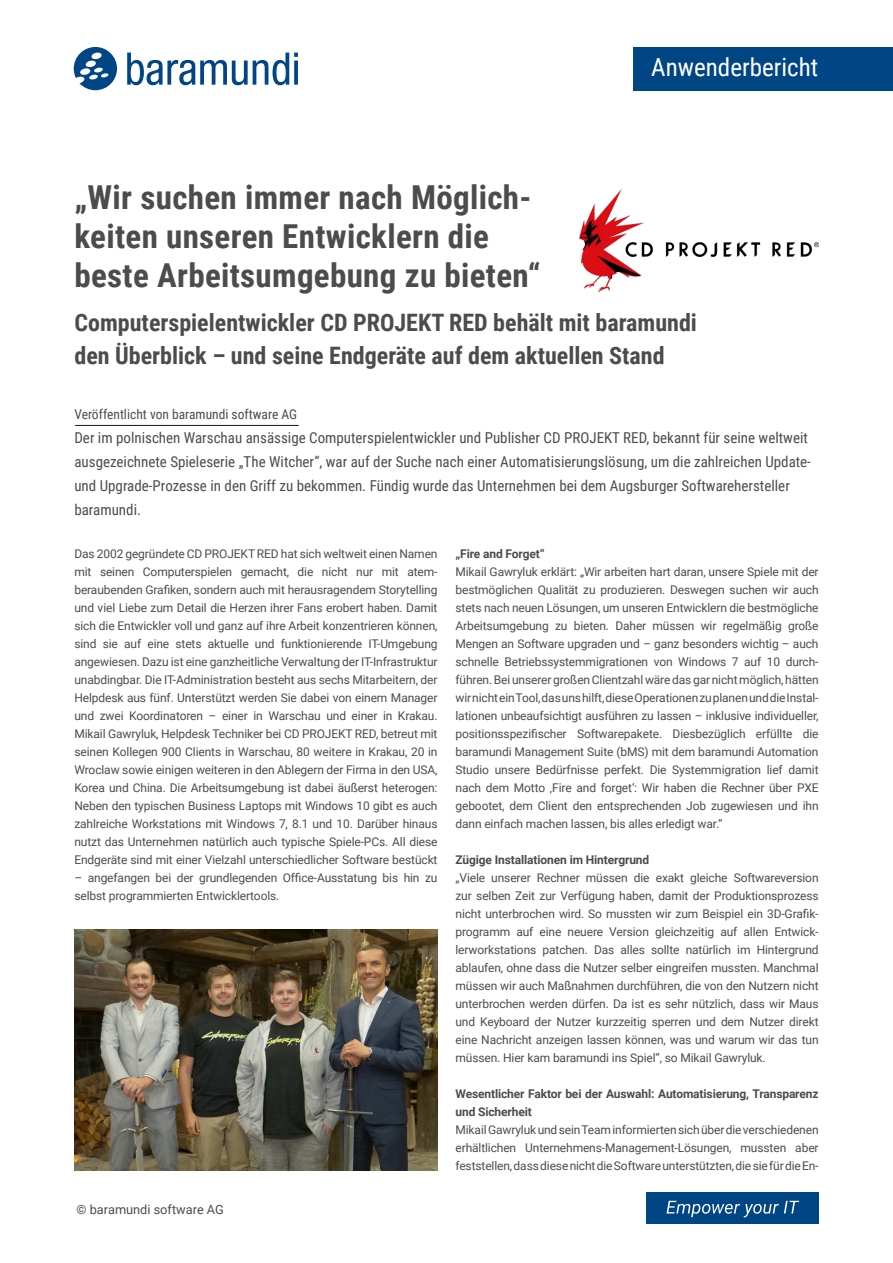
<style>
.page{position:relative;width:893px;height:1263px;background:#fff}
.page>*{position:absolute;margin:0;border:0;box-sizing:border-box;transform-origin:0 0}
.t1{font:700 33px/39px "Roboto Condensed";letter-spacing:.01em;color:#4b4c4d}
.t2{font:25.05px "Roboto Condensed";color:#fff}
.t3{font:700 24px/33px "Roboto Condensed";color:#4b4c4d}
.t4{font:15px/24px "Roboto Condensed";color:#4b4c4d}
.t5{font:13.5px "Roboto Condensed";color:#4b4c4d}
.t6{font:12.75px "Roboto";color:#4b4c4d}
.t7{font:12px/18px "Roboto";letter-spacing:-.01em;color:#4b4c4d;text-align:justify}
.t8{font:700 12px/18px "Roboto";letter-spacing:-.01em;color:#4b4c4d}
</style>
<div class="page">
<svg style="left:74px;top:47px;width:43px;height:43px"></svg>
<svg style="left:127px;top:53px;width:171px;height:32px"></svg>
<div style="left:633px;top:47px;width:260px;height:43px;background:#004684"></div>
<div style="left:646px;top:1193px;width:173px;height:31px;background:#004684"></div>
<svg style="left:666px;top:1201px;width:133px;height:16px"></svg>
<hr style="left:75px;top:425px;width:224px;height:1px;background:#17151a">
<img style="left:580px;top:190px;width:238px;height:102px">
<img style="left:74px;top:929px;width:363px;height:241px">
<h2 class="t2" style="left:651px;top:50px;width:168px">Anwenderbericht</h2>
<h1 class="t1" style="left:75px;top:177px;width:468px">„Wir suchen immer nach Möglich&shy;keiten unseren Entwicklern die beste Arbeitsumgebung zu bieten“</h1>
<h3 class="t3" style="left:75px;top:305px;width:624px">Computerspielentwickler CD PROJEKT RED behält mit baramundi den Überblick – und seine Endgeräte auf dem aktuellen Stand</h3>
<p class="t5" style="left:74px;top:405px;width:224px">Veröffentlicht von baramundi software AG</p>
<p class="t4" style="left:74px;top:425px;width:738px">Der im polnischen Warschau ansässige Computerspielentwickler und Publisher CD PROJEKT RED, bekannt für seine weltweit ausgezeichnete Spieleserie „The Witcher“, war auf der Suche nach einer Automatisierungslösung, um die zahlreichen Update&shy;und Upgrade-Prozesse in den Griff zu bekommen. Fündig wurde das Unternehmen bei dem Augsburger Softwarehersteller baramundi.</p>
<p class="t7" style="left:74px;top:544px;width:365px">Das 2002 gegründete CD PROJEKT RED hat sich weltweit einen Namen mit seinen Computerspielen gemacht, die nicht nur mit atem&shy;beraubenden Grafiken, sondern auch mit herausragendem Storytelling und viel Liebe zum Detail die Herzen ihrer Fans erobert haben. Damit sich die Entwickler voll und ganz auf ihre Arbeit konzentrieren können, sind sie auf eine stets aktuelle und funktionierende IT-Umgebung angewiesen. Dazu ist eine ganzheitliche Verwaltung der IT-Infrastruktur unabdingbar. Die IT-Administration besteht aus sechs Mitarbeitern, der Helpdesk aus fünf. Unterstützt werden Sie dabei von einem Manager und zwei Koordinatoren – einer in Warschau und einer in Krakau.<br>Mikail Gawryluk, Helpdesk Techniker bei CD PROJEKT RED, betreut mit seinen Kollegen 900 Clients in Warschau, 80 weitere in Krakau, 20 in Wroclaw sowie einigen weiteren in den Ablegern der Firma in den USA, Korea und China. Die Arbeitsumgebung ist dabei äußerst heterogen:<br>Neben den typischen Business Laptops mit Windows 10 gibt es auch zahlreiche Workstations mit Windows 7, 8.1 und 10. Darüber hinaus nutzt das Unternehmen natürlich auch typische Spiele-PCs. All diese Endgeräte sind mit einer Vielzahl unterschiedlicher Software bestückt</p>
<p class="t7" style="left:74px;top:868px;width:365px">– angefangen bei der grundlegenden Office-Ausstatung bis hin zu selbst programmierten Entwicklertools.</p>
<p class="t6" style="left:77px;top:1200px;width:149px">© baramundi software AG</p>
<p class="t8" style="left:455px;top:544px;width:91px">„Fire and Forget“</p>
<p class="t7" style="left:455px;top:562px;width:365px">Mikail Gawryluk erklärt: „Wir arbeiten hart daran, unsere Spiele mit der bestmöglichen Qualität zu produzieren. Deswegen suchen wir auch stets nach neuen Lösungen, um unseren Entwicklern die bestmögliche Arbeitsumgebung zu bieten. Daher müssen wir regelmäßig große Mengen an Software upgraden und – ganz besonders wichtig – auch schnelle Betriebssystemmigrationen von Windows 7 auf 10 durch&shy;führen. Bei unserer großen Clientzahl wäre das gar nicht möglich, hätten wir nicht ein Tool, das uns hilft, diese Operationen zu planen und die Instal&shy;lationen unbeaufsichtigt ausführen zu lassen – inklusive individueller, positionsspezifischer Softwarepakete. Diesbezüglich erfüllte die baramundi Management Suite (bMS) mit dem baramundi Automation Studio unsere Bedürfnisse perfekt. Die Systemmigration lief damit nach dem Motto ‚Fire and forget‘: Wir haben die Rechner über PXE gebootet, dem Client den entsprechenden Job zugewiesen und ihn dann einfach machen lassen, bis alles erledigt war.“</p>
<p class="t8" style="left:455px;top:850px;width:195px">Zügige Installationen im Hintergrund</p>
<p class="t7" style="left:455px;top:868px;width:365px">„Viele unserer Rechner müssen die exakt gleiche Softwareversion zur selben Zeit zur Verfügung haben, damit der Produktionsprozess nicht unterbrochen wird. So mussten wir zum Beispiel ein 3D-Grafik&shy;programm auf eine neuere Version gleichzeitig auf allen Entwick&shy;lerworkstations patchen. Das alles sollte natürlich im Hintergrund ablaufen, ohne dass die Nutzer selber eingreifen mussten. Manchmal müssen wir auch Maßnahmen durchführen, die von den Nutzern nicht unterbrochen werden dürfen. Da ist es sehr nützlich, dass wir Maus und Keyboard der Nutzer kurzzeitig sperren und dem Nutzer direkt eine Nachricht anzeigen lassen können, was und warum wir das tun müssen. Hier kam baramundi ins Spiel“, so Mikail Gawryluk.</p>
<p class="t8" style="left:455px;top:1084px;width:365px">Wesentlicher Faktor bei der Auswahl: Automatisierung, Transparenz und Sicherheit</p>
<p class="t7" style="left:455px;top:1120px;width:365px">Mikail Gawryluk und sein Team informierten sich über die verschiedenen erhältlichen Unternehmens-Management-Lösungen, mussten aber feststellen, dass diese nicht die Software unterstützten, die sie für die En-</p>
</div>
